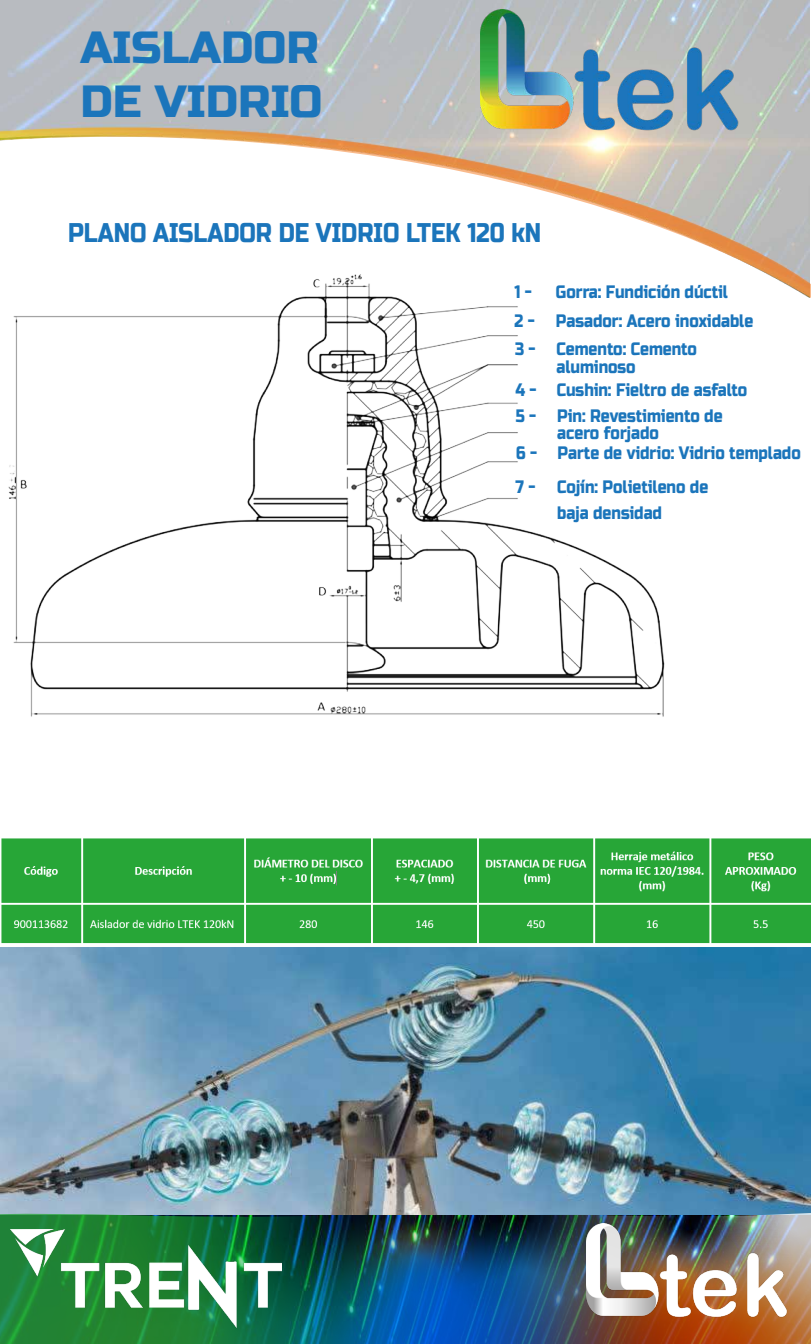
<style>
.page{position:relative;width:811px;height:1344px;background:#fff}
.page>*{position:absolute;margin:0;border:0;box-sizing:border-box;transform-origin:0 0}
.t1{font:45px/54px "Russo One";color:#1b75bb}
.t2{font:27px "Russo One";color:#1b75bb;scale:.83 1}
.t3{font:18px/29.5px "Russo One";color:#1b75bb;scale:.83 1}
</style>
<div class="page">
<img style="left:1px;top:947px;width:809px;height:263px">
<img style="left:0;top:1210px;width:810px;height:133px">
<img style="left:0;top:0;width:809px;height:128px">
<svg style="left:0;top:128px;width:810px;height:170px"></svg>
<img style="left:481px;top:9px;width:260px;height:143px">
<img style="left:10px;top:1229px;width:271px;height:98px">
<img style="left:586px;top:1223px;width:202px;height:110px">
<img style="left:2px;top:248px;width:664px;height:469px">
<img style="left:1px;top:838px;width:809px;height:106px">
<h1 class="t1" style="left:80px;top:21px;width:243px">AISLADOR<br>DE VIDRIO</h1>
<h2 class="t2" style="left:68px;top:217px;width:571px">PLANO AISLADOR DE VIDRIO LTEK 120 kN</h2>
<p class="t3" style="left:514px;top:277px;width:289px;text-indent:41px">Gorra: Fundición dúctil<br>2 - Pasador: Acero inoxidable</p>
<p class="t3" style="left:556px;top:340px;width:171px;line-height:18px;text-indent:-41px">3 - Cemento: Cemento aluminoso</p>
<p class="t3" style="left:515px;top:377px;width:281px;line-height:25.9px">4 - Cushin: Fieltro de asfalto<br>5 - Pin: Revestimiento de</p>
<p class="t3" style="left:516px;top:423px;width:344px;line-height:20px;text-indent:41px">acero forjado<br>6 - Parte de vidrio: Vidrio templado</p>
<p class="t3" style="left:515px;top:474px;width:234px;line-height:26.2px;text-align:center">7 - Cojín: Polietileno de baja densidad</p>
<p class="t3" style="left:514px;top:277px;width:23px">1 -</p>
</div>
